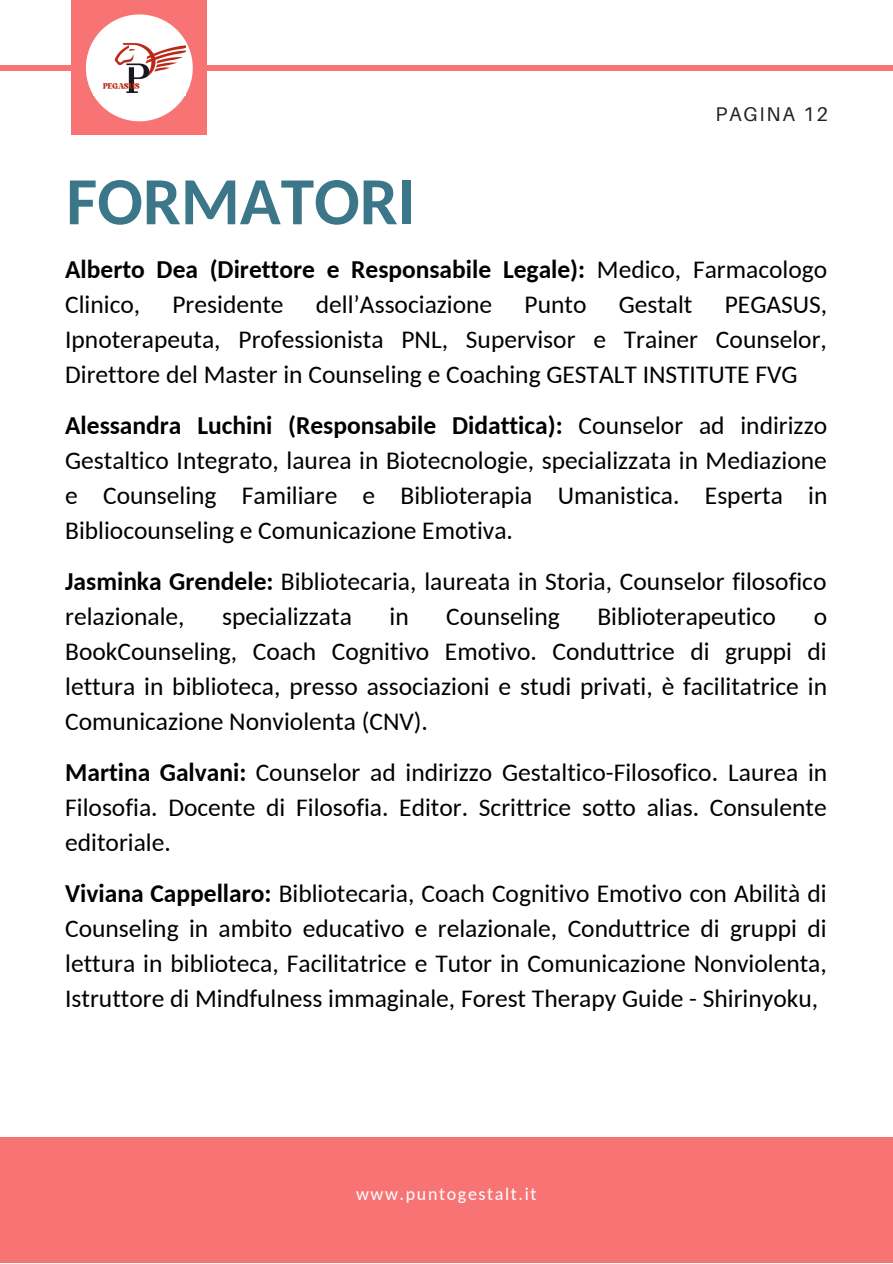
<style>
.page{position:relative;width:893px;height:1264px;background:#fff}
.page>*{position:absolute;margin:0;border:0;box-sizing:border-box;transform-origin:0 0}
.t1{font:700 67.5px "Carlito";color:#3b7689}
.t2{font:25.5px/35px "Carlito";color:#000;text-align:justify}
.t3{font:700 25.5px/35px "Carlito";color:#000}
.t4{font:19.8px "Aileron";letter-spacing:.09em;color:#222}
.t5{font:18px "Carlito";letter-spacing:.09em;color:#fff}
.t6{font:10.95px "Bright";color:#ba2716}
.s1{font-weight:400}
.s2{font-weight:700}
</style>
<div class="page">
<div style="left:0;top:1137px;width:892px;height:125px;background:#f87474"></div>
<div style="left:0;top:65px;width:892px;height:6px;background:#f87474"></div>
<div style="left:71px;top:0;width:135px;height:135px;background:#f87474"></div>
<svg style="left:86px;top:14px;width:107px;height:107px"></svg>
<img style="left:93px;top:41px;width:92px;height:54px">
<p class="t6" style="left:103px;top:82px;width:38px">PEGASUS</p>
<p class="t1" style="left:66px;top:174px;width:351px">FORMATORI</p>
<p class="t4" style="left:715px;top:102px;width:114px">PAGINA 12</p>
<p class="t3" style="left:65px;top:254px;width:763px">Alberto Dea (Direttore e Responsabile Legale): <span class="s1">Medico, Farmacologo<br>Clinico,</span></p>
<p class="t2" style="left:172px;top:289px;width:113px">Presidente</p>
<p class="t2" style="left:316px;top:289px;width:178px">dell’Associazione</p>
<p class="t2" style="left:524px;top:289px;width:63px">Punto</p>
<p class="t2" style="left:618px;top:289px;width:75px">Gestalt</p>
<p class="t2" style="left:65px;top:289px;width:763px;text-indent:659px">PEGASUS, Ipnoterapeuta, Professionista PNL, Supervisor e Trainer Counselor, Direttore del Master in Counseling e Coaching GESTALT INSTITUTE FVG</p>
<p class="t2" style="left:65px;top:410px;width:763px"><span class="s2">Alessandra Luchini (Responsabile Didattica):</span> Counselor ad indirizzo Gestaltico Integrato, laurea in Biotecnologie, specializzata in Mediazione e Counseling Familiare e Biblioterapia Umanistica. Esperta in Bibliocounseling e Comunicazione Emotiva.</p>
<p class="t2" style="left:65px;top:566px;width:762px"><span class="s2">Jasminka Grendele:</span> Bibliotecaria, laureata in Storia, Counselor filosofico relazionale,</p>
<p class="t2" style="left:222px;top:601px;width:131px">specializzata</p>
<p class="t2" style="left:389px;top:601px;width:21px">in</p>
<p class="t2" style="left:446px;top:601px;width:115px">Counseling</p>
<p class="t2" style="left:597px;top:601px;width:180px">Biblioterapeutico</p>
<p class="t2" style="left:65px;top:601px;width:763px;text-indent:748px">o BookCounseling, Coach Cognitivo Emotivo. Conduttrice di gruppi di lettura in biblioteca, presso associazioni e studi privati, è facilitatrice in Comunicazione Nonviolenta (CNV).</p>
<p class="t2" style="left:65px;top:757px;width:763px"><span class="s2">Martina Galvani:</span> Counselor ad indirizzo Gestaltico-Filosofico. Laurea in Filosofia. Docente di Filosofia. Editor. Scrittrice sotto alias. Consulente editoriale.</p>
<p class="t2" style="left:65px;top:878px;width:763px"><span class="s2">Viviana Cappellaro:</span> Bibliotecaria, Coach Cognitivo Emotivo con Abilità di Counseling in ambito educativo e relazionale, Conduttrice di gruppi di lettura in biblioteca, Facilitatrice e Tutor in Comunicazione Nonviolenta, Istruttore di Mindfulness immaginale, Forest Therapy Guide - Shirinyoku,</p>
<p class="t5" style="left:356px;top:1186px;width:182px">www.puntogestalt.it</p>
</div>
